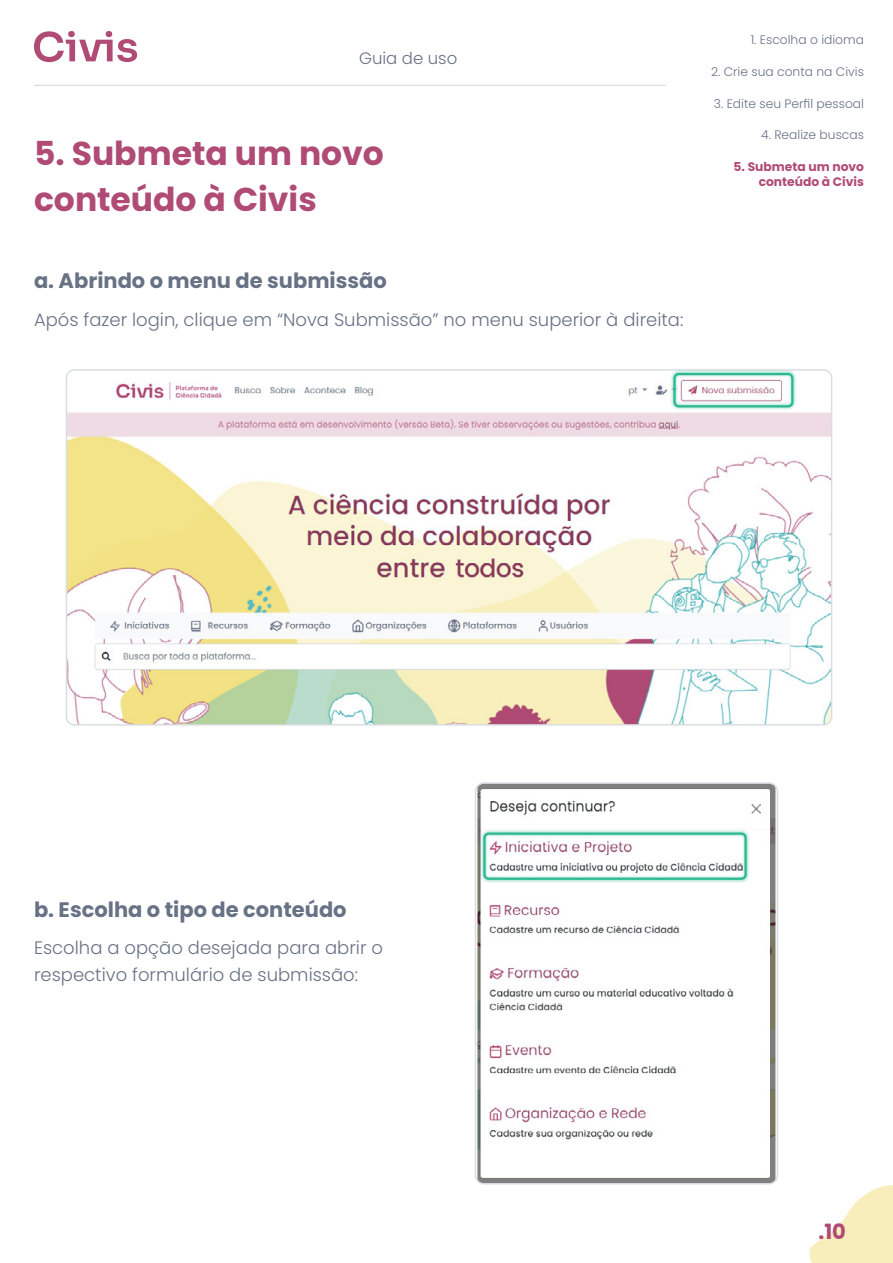
<style>
.page{position:relative;width:893px;height:1263px;background:#fff}
.page>*{position:absolute;margin:0;border:0;box-sizing:border-box;transform-origin:0 0}
.t1{font:700 33px/45.6px "Poppins";color:#af4b75}
.t2{font:700 21px "Poppins";color:#687285}
.t3{font:700 21px "Poppins";color:#af4b75}
.t4{font:300 18px/27px "Poppins";color:#687285}
.t5{font:300 16.5px "Poppins";color:#687285}
.t6{font:300 12.3px "Poppins";color:#687285}
.t7{font:700 12.3px/14.7px "Poppins";color:#af4b75;text-align:right}
</style>
<div class="page">
<svg style="left:34px;top:31px;width:103px;height:31px"></svg>
<hr style="left:34px;top:85px;width:631px;height:1px;background:#d1d3d5">
<svg style="left:809px;top:1185px;width:84px;height:78px"></svg>
<img style="left:66px;top:371px;width:766px;height:354px">
<div style="left:670px;top:370px;width:126px;height:40px;background:#2cb890;opacity:.75"></div>
<div style="left:673px;top:373px;width:120px;height:34px;border:2px solid #2cb890;border-radius:4px"></div>
<img style="left:478px;top:785px;width:297px;height:399px">
<div style="left:475px;top:782px;width:303px;height:402px;border:2px solid #d9dce0;border-radius:9px"></div>
<div style="left:480px;top:829px;width:270px;height:54px;background:#2cb890;opacity:.75"></div>
<div style="left:483px;top:832px;width:264px;height:48px;border:2px solid #2cb890;border-radius:4px"></div>
<p class="t5" style="left:359px;top:49px;width:100px">Guia de uso</p>
<h1 class="t1" style="left:34px;top:131px;width:351px">5. Submeta um novo conteúdo à Civis</h1>
<p class="t2" style="left:34px;top:269px;width:354px">a. Abrindo o menu de submissão</p>
<p class="t4" style="left:34px;top:306px;width:651px">Após fazer login, clique em “Nova Submissão” no menu superior à direita:</p>
<p class="t6" style="left:751px;top:33px;width:115px">1. Escolha o idioma</p>
<p class="t6" style="left:711px;top:64px;width:154px">2. Crie sua conta na Civis</p>
<p class="t6" style="left:714px;top:96px;width:152px">3. Edite seu Perfil pessoal</p>
<p class="t6" style="left:761px;top:128px;width:104px">4. Realize buscas</p>
<p class="t7" style="left:734px;top:159px;width:132px">5. Submeta um novo conteúdo à Civis</p>
<p class="t2" style="left:34px;top:897px;width:314px">b. Escolha o tipo de conteúdo</p>
<p class="t4" style="left:34px;top:934px;width:351px">Escolha a opção desejada para abrir o respectivo formulário de submissão:</p>
<p class="t3" style="left:818px;top:1220px;width:29px">.10</p>
</div>
